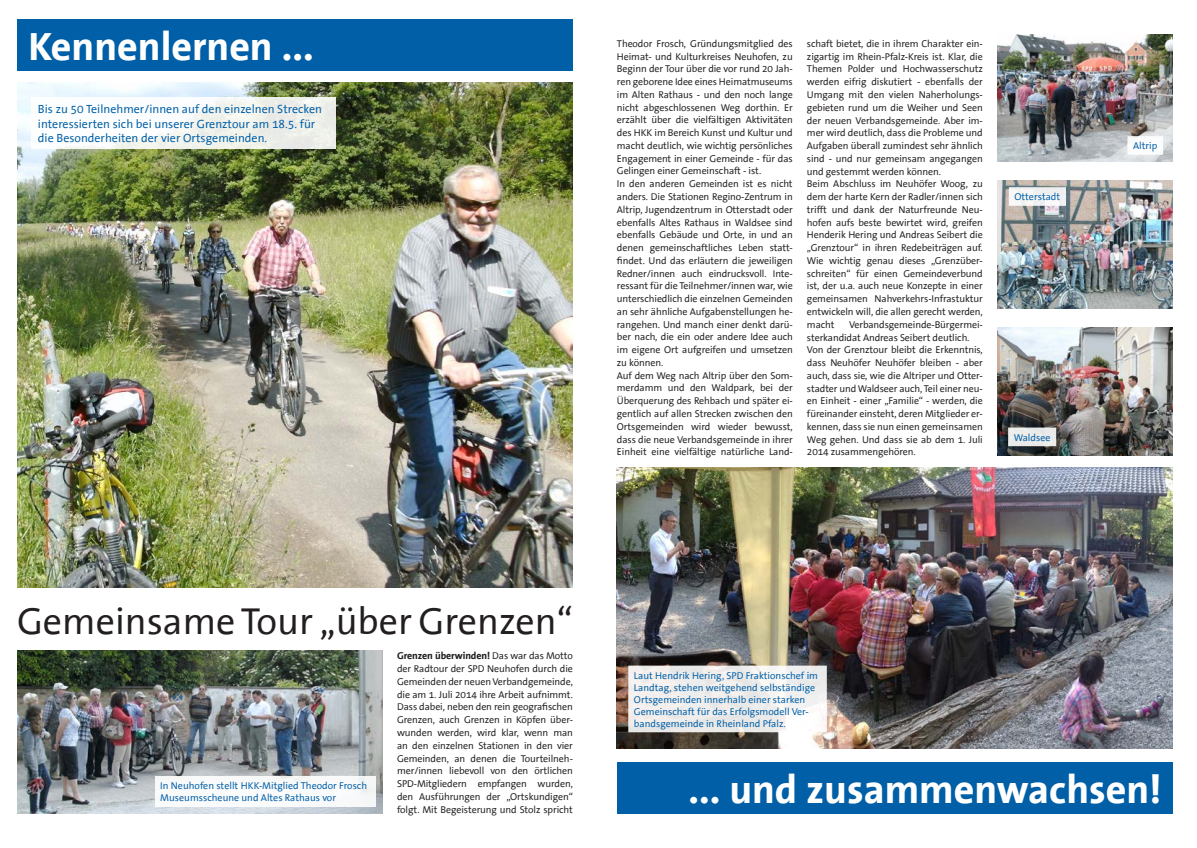
<style>
.page{position:relative;width:1197px;height:848px;background:#fff}
.page>*{position:absolute;margin:0;border:0;box-sizing:border-box;transform-origin:0 0}
.t1{font:700 40px "The Sans Office";color:#fff}
.t2{font:38px "The Sans Office";color:#231f20}
.t3{font:12px/14.4px "The Sans Office";color:#005fa7}
.t4{font:10px/12.8px "The Sans Office";letter-spacing:-.01em;color:#231f20}
.t5{font:10px/12px "The Sans Office";color:#005fa7}
.s1{font-weight:700}
</style>
<div class="page">
<div style="left:17px;top:19px;width:556px;height:52px;background:#005fa7"></div>
<img style="left:17px;top:650px;width:366px;height:164px">
<img style="left:17px;top:83px;width:556px;height:504px">
<div style="left:31px;top:98px;width:305px;height:51px;background:linear-gradient(to right,#fff,#eaece6)"></div>
<div style="left:154px;top:775px;width:221px;height:31px;background:#fff"></div>
<div style="left:617px;top:762px;width:555px;height:52px;background:#005fa7"></div>
<img style="left:997px;top:181px;width:175px;height:127px">
<img style="left:997px;top:34px;width:175px;height:128px">
<img style="left:997px;top:327px;width:175px;height:128px">
<img style="left:617px;top:468px;width:555px;height:280px">
<svg style="left:628px;top:665px;width:198px;height:67px"></svg>
<svg style="left:1008px;top:187px;width:57px;height:19px"></svg>
<svg style="left:1007px;top:427px;width:49px;height:19px"></svg>
<svg style="left:1127px;top:136px;width:35px;height:19px"></svg>
<h1 class="t1" style="left:28px;top:25px;width:287px">Kennenlernen ...</h1>
<p class="t3" style="left:38px;top:103px;width:285px">Bis zu 50 Teilnehmer/innen auf den einzelnen Strecken interessierten sich bei unserer Grenztour am 18.5. für die Besonderheiten der vier Ortsgemeinden.</p>
<p class="t4" style="left:617px;top:37px;width:177px">Theodor Frosch, Gründungsmitglied des Heimat- und Kulturkreises Neuhofen, zu Beginn der Tour über die vor rund 20 Jah&shy;ren geborene Idee eines Heimatmuseums im Alten Rathaus - und den noch lange nicht abgeschlossenen Weg dorthin. Er erzählt über die vielfältigen Aktivitäten des HKK im Bereich Kunst und Kultur und macht deutlich, wie wichtig persönliches Engagement in einer Gemeinde - für das Gelingen einer Gemeinschaft - ist.<br>In den anderen Gemeinden ist es nicht anders. Die Stationen Regino-Zentrum in Altrip, Jugendzentrum in Otterstadt oder ebenfalls Altes Rathaus in Waldsee sind ebenfalls Gebäude und Orte, in und an denen gemeinschaftliches Leben statt&shy;findet. Und das erläutern die jeweiligen Redner/innen auch eindrucksvoll. Inte&shy;ressant für die Teilnehmer/innen war, wie unterschiedlich die einzelnen Gemeinden an sehr ähnliche Aufgabenstellungen he&shy;rangehen. Und manch einer denkt darü&shy;ber nach, die ein oder andere Idee auch im eigene Ort aufgreifen und umsetzen zu können.<br>Auf dem Weg nach Altrip über den Som&shy;merdamm und den Waldpark, bei der Überquerung des Rehbach und später ei&shy;gentlich auf allen Strecken zwischen den Ortsgemeinden wird wieder bewusst, dass die neue Verbandsgemeinde in ihrer Einheit eine vielfältige natürliche Land-</p>
<p class="t4" style="left:806px;top:38px;width:177px">schaft bietet, die in ihrem Charakter ein&shy;zigartig im Rhein-Pfalz-Kreis ist. Klar, die Themen Polder und Hochwasserschutz werden eifrig diskutiert - ebenfalls der Umgang mit den vielen Naherholungs&shy;gebieten rund um die Weiher und Seen der neuen Verbandsgemeinde. Aber im&shy;mer wird deutlich, dass die Probleme und Aufgaben überall zumindest sehr ähnlich sind - und nur gemeinsam angegangen und gestemmt werden können.<br>Beim Abschluss im Neuhöfer Woog, zu dem der harte Kern der Radler/innen sich trifft und dank der Naturfreunde Neu&shy;hofen aufs beste bewirtet wird, greifen Henderik Hering und Andreas Seibert die „Grenztour“ in ihren Redebeiträgen auf.<br>Wie wichtig genau dieses „Grenzüber&shy;schreiten“ für einen Gemeindeverbund ist, der u.a. auch neue Konzepte in einer gemeinsamen Nahverkehrs-Infrastuktur entwickeln will, die allen gerecht werden, macht</p>
<p class="t4" style="left:806px;top:318px;width:177px;text-indent:42px">Verbandsgemeinde-Bürgermei&shy;sterkandidat Andreas Seibert deutlich.<br>Von der Grenztour bleibt die Erkenntnis, dass Neuhöfer Neuhöfer bleiben - aber auch, dass sie, wie die Altriper und Otter&shy;stadter und Waldseer auch, Teil einer neu&shy;en Einheit - einer „Familie“ - werden, die füreinander einsteht, deren Mitglieder er&shy;kennen, dass sie nun einen gemeinsamen Weg gehen. Und dass sie ab dem 1. Juli 2014 zusammengehören.</p>
<p class="t5" style="left:1014px;top:191px;width:47px">Otterstadt</p>
<p class="t5" style="left:1013px;top:431px;width:38px">Waldsee</p>
<p class="t5" style="left:1132px;top:140px;width:26px">Altrip</p>
<h2 class="t2" style="left:17px;top:601px;width:557px">Gemeinsame Tour „über Grenzen“</h2>
<p class="t5" style="left:160px;top:779px;width:208px">In Neuhofen stellt HKK-Mitglied Theodor Frosch<br>Museumsscheune und Altes Rathaus vor</p>
<p class="t4" style="left:397px;top:650px;width:177px;text-align:justify"><span class="s1">Grenzen überwinden!</span> Das war das Motto der Radtour der SPD Neuhofen durch die Gemeinden der neuen Verbandgemeinde, die am 1. Juli 2014 ihre Arbeit aufnimmt.<br>Dass dabei, neben den rein geografischen Grenzen, auch Grenzen in Köpfen über&shy;wunden werden, wird klar, wenn man an den einzelnen Stationen in den vier Gemeinden, an denen die Tourteilneh&shy;mer/innen liebevoll von den örtlichen SPD-Mitgliedern empfangen wurden, den Ausführungen der „Ortskundigen“ folgt. Mit Begeisterung und Stolz spricht</p>
<p class="t5" style="left:634px;top:669px;width:186px">Laut Hendrik Hering, SPD Fraktionschef im Landtag, stehen weitgehend selbständige Ortsgemeinden innerhalb einer starken Gemeinschaft für das Erfolgsmodell Ver&shy;bandsgemeinde in Rheinland Pfalz.</p>
<h1 class="t1" style="left:688px;top:768px;width:474px">... und zusammenwachsen!</h1>
</div>
